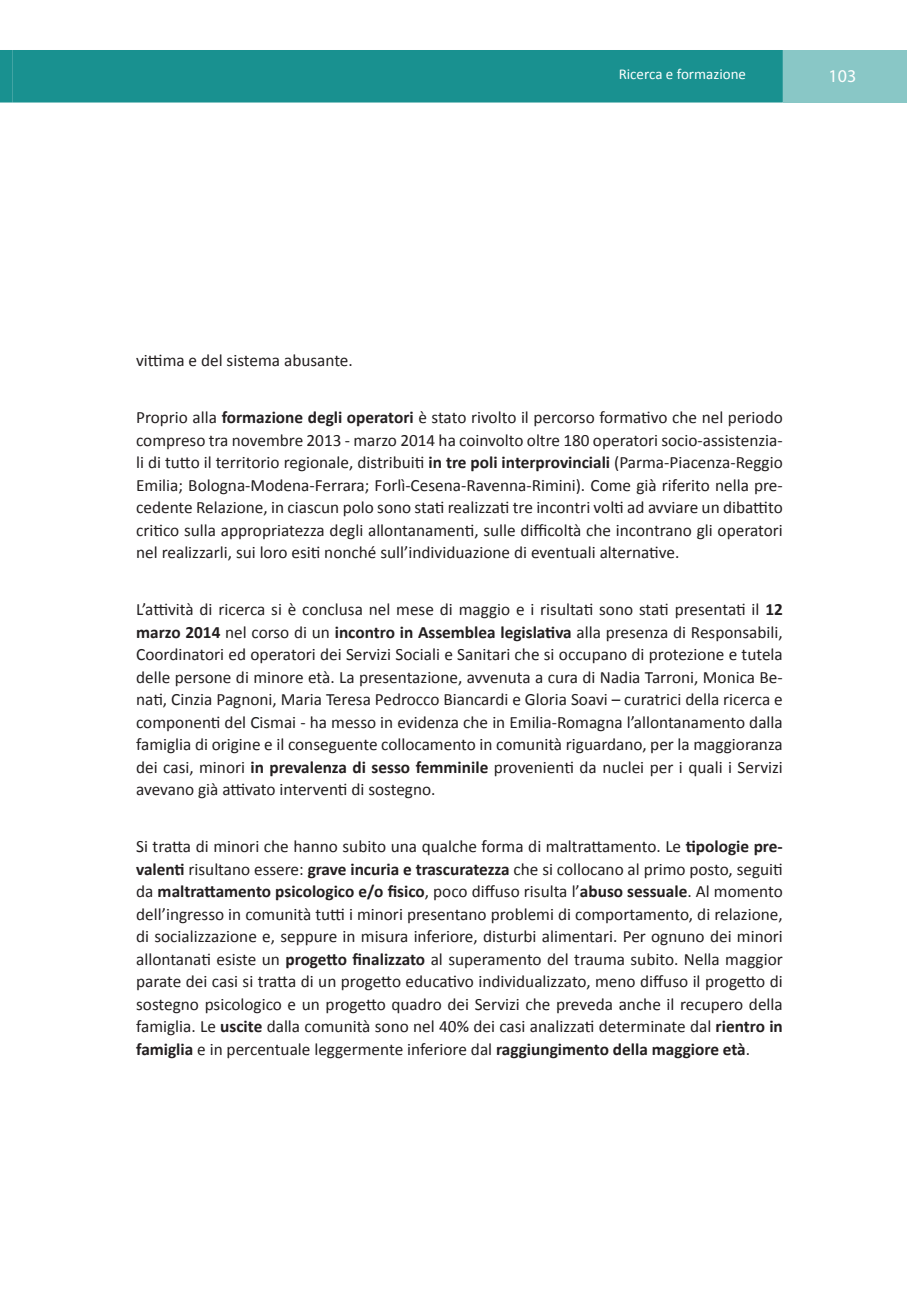
<style>
.page{position:relative;width:919px;height:1289px;background:#fff}
.page>*{position:absolute;margin:0;border:0;box-sizing:border-box;transform-origin:0 0}
.t1{font:18px "Myriad Pro";color:#fff}
.t2{font:17.25px/22.5px "Calibri";color:#231f20;text-align:justify}
.t3{font:15px "Calibri";color:#fff}
.s1{font-weight:700}
</style>
<div class="page">
<div style="left:0;top:50px;width:13px;height:52px;background:#199190"></div>
<div style="left:782px;top:50px;width:124px;height:52px;background:#89c7c6"></div>
<div style="left:13px;top:50px;width:769px;height:52px;background:#199190"></div>
<p class="t3" style="left:618px;top:65px;width:129px">Ricerca e formazione</p>
<p class="t1" style="left:828px;top:64px;width:29px">103</p>
<p class="t2" style="left:136px;top:349px;width:218px">vittima e del sistema abusante.</p>
<p class="t2" style="left:136px;top:406px;width:648px">Proprio alla <span class="s1">formazione degli operatori</span> è stato rivolto il percorso formativo che nel periodo compreso tra novembre 2013 - marzo 2014 ha coinvolto oltre 180 operatori socio-assistenzia&shy;li di tutto il territorio regionale, distribuiti <span class="s1">in tre poli interprovinciali</span> (Parma-Piacenza-Reggio Emilia; Bologna-Modena-Ferrara; Forlì-Cesena-Ravenna-Rimini). Come già riferito nella pre&shy;cedente Relazione, in ciascun polo sono stati realizzati tre incontri volti ad avviare un dibattito critico sulla appropriatezza degli allontanamenti, sulle difficoltà che incontrano gli operatori nel realizzarli, sui loro esiti nonché sull’individuazione di eventuali alternative.</p>
<p class="t2" style="left:136px;top:598px;width:648px">L’attività di ricerca si è conclusa nel mese di maggio e i risultati sono stati presentati il <span class="s1">12 marzo 2014</span> nel corso di un <span class="s1">incontro in Assemblea legislativa</span> alla presenza di Responsabili, Coordinatori ed operatori dei Servizi Sociali e Sanitari che si occupano di protezione e tutela delle persone di minore età. La presentazione, avvenuta a cura di Nadia Tarroni, Monica Be&shy;nati, Cinzia Pagnoni, Maria Teresa Pedrocco Biancardi e Gloria Soavi – curatrici della ricerca e componenti del Cismai - ha messo in evidenza che in Emilia-Romagna l’allontanamento dalla famiglia di origine e il conseguente collocamento in comunità riguardano, per la maggioranza dei casi, minori <span class="s1">in prevalenza di sesso femminile</span> provenienti da nuclei per i quali i Servizi avevano già attivato interventi di sostegno.</p>
<p class="t2" style="left:136px;top:835px;width:648px">Si tratta di minori che hanno subito una qualche forma di maltrattamento. Le <span class="s1">tipologie pre&shy;valenti</span> risultano essere: <span class="s1">grave incuria e trascuratezza</span> che si collocano al primo posto, seguiti da <span class="s1">maltrattamento psicologico e/o fisico</span>, poco diffuso risulta l’<span class="s1">abuso sessuale</span>. Al momento dell’ingresso in comunità tutti i minori presentano problemi di comportamento, di relazione, di socializzazione e, seppure in misura inferiore, disturbi alimentari. Per ognuno dei minori allontanati esiste un <span class="s1">progetto finalizzato</span> al superamento del trauma subito. Nella maggior parate dei casi si tratta di un progetto educativo individualizzato, meno diffuso il progetto di sostegno psicologico e un progetto quadro dei Servizi che preveda anche il recupero della famiglia. Le <span class="s1">uscite</span> dalla comunità sono nel 40% dei casi analizzati determinate dal <span class="s1">rientro in famiglia</span> e in percentuale leggermente inferiore dal <span class="s1">raggiungimento della maggiore età</span>.</p>
</div>
